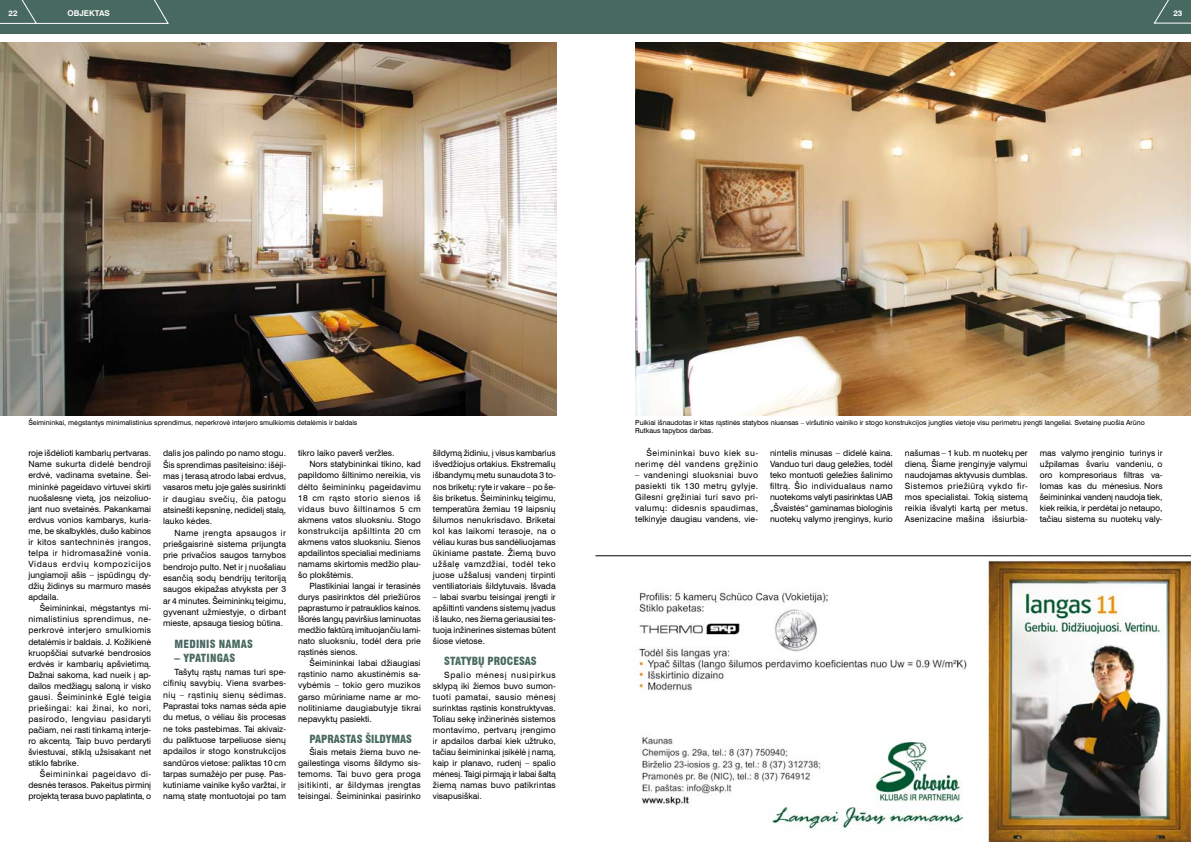
<style>
.page{position:relative;width:1191px;height:842px;background:#fff}
.page>*{position:absolute;margin:0;border:0;box-sizing:border-box;transform-origin:0 0}
.t1{font:11px "MC Swiss Heavy Cond Bold";color:#486960}
.t2{font:11px "MC Swiss Heavy Cond Bold";letter-spacing:.02em;color:#486960}
.t3{font:8.6px/11.1px "MC Swiss Roman";color:#000;text-align:justify}
.t4{font:8.6px/11px "MC Swiss Roman";letter-spacing:.05em;color:#000;text-align:right}
.t5{font:8.6px "MC Swiss Roman";letter-spacing:.025em;color:#000}
.t6{font:8.6px "MC Swiss Roman";letter-spacing:.045em;color:#000}
.t7{font:8.6px "MC Swiss Roman";letter-spacing:.02em;color:#000}
.t8{font:8.6px "MC Swiss Roman";letter-spacing:.04em;color:#000}
.t9{font:8px "MC Swiss Medium Bold";color:#fff}
.t10{font:7px/8px "MC Swiss Roman";color:#000}
</style>
<div class="page">
<div style="left:0;top:0;width:595px;height:33px;background:#486960"></div>
<svg style="left:0;top:0;width:169px;height:24px"></svg>
<div style="left:595px;top:0;width:596px;height:33px;background:#486960"></div>
<svg style="left:1153px;top:0;width:38px;height:24px"></svg>
<img style="left:0;top:43px;width:556px;height:372px">
<img style="left:635px;top:43px;width:556px;height:372px">
<img style="left:639px;top:560px;width:552px;height:282px">
<hr style="left:595px;top:556px;width:596px;height:1px;background:#000">
<p class="t9" style="left:9px;top:8px;width:11px">22</p>
<p class="t9" style="left:67px;top:8px;width:44px">OBJEKTAS</p>
<p class="t9" style="left:1173px;top:8px;width:11px">23</p>
<p class="t10" style="left:28px;top:418px;width:330px">Šeimininkai, mėgstantys minimalistinius sprendimus, neperkrovė interjero smulkiomis detalėmis ir baldais</p>
<p class="t10" style="left:635px;top:418px;width:511px">Puikiai išnaudotas ir kitas rąstinės statybos niuansas – viršutinio vainiko ir stogo konstrukcijos jungties vietoje visu perimetru įrengti langeliai. Svetainę puošia Arūno<br>Rutkaus tapybos darbas.</p>
<p class="t3" style="left:28px;top:448px;width:124px">roje išdėlioti kambarių pertvaras.<br>Name sukurta didelė bendroji erdvė, vadinama svetaine. Šei&shy;mininkė pageidavo virtuvei skirti nuošalesnę vietą, jos neizoliuo&shy;jant nuo svetainės. Pakankamai erdvus vonios kambarys, kuria&shy;me, be skalbyklės, dušo kabinos ir kitos santechninės įrangos, telpa ir hidromasažinė vonia.<br>Vidaus erdvių kompozicijos jungiamoji ašis – įspūdingų dy&shy;džių židinys su marmuro masės apdaila.</p>
<p class="t3" style="left:28px;top:603px;width:124px;text-indent:11px">Šeimininkai, mėgstantys mi&shy;nimalistinius sprendimus, ne&shy;perkrovė interjero smulkiomis detalėmis ir baldais. J. Kožikienė kruopščiai sutvarkė bendrosios erdvės ir kambarių apšvietimą.<br>Dažnai sakoma, kad nueik į ap&shy;dailos medžiagų saloną ir visko gausi. Šeimininkė Eglė teigia priešingai: kai žinai, ko nori, pasirodo, lengviau pasidaryti pačiam, nei rasti tinkamą interje&shy;ro akcentą. Taip buvo perdaryti šviestuvai, stiklą užsisakant net stiklo fabrike.</p>
<p class="t3" style="left:28px;top:769px;width:124px;text-indent:11px">Šeimininkai pageidavo di&shy;desnės terasos. Pakeitus pirminį projektą terasa buvo paplatinta, o</p>
<p class="t3" style="left:163px;top:448px;width:124px">dalis jos palindo po namo stogu.<br>Šis sprendimas pasiteisino: išėji&shy;mas į terasą atrodo labai erdvus, vasaros metu joje galės susirinkti ir daugiau svečių, čia patogu atsinešti kepsninę, nedidelį stalą, lauko kėdes.</p>
<p class="t3" style="left:163px;top:527px;width:124px;text-indent:11px">Name įrengta apsaugos ir priešgaisrinė sistema prijungta prie privačios saugos tarnybos bendrojo pulto. Net ir į nuošaliau esančią sodų bendrijų teritoriją saugos ekipažas atvyksta per 3 ar 4 minutes. Šeimininkų teigimu, gyvenant užmiestyje, o dirbant mieste, apsauga tiesiog būtina.</p>
<p class="t2" style="left:174px;top:637px;width:80px">MEDINIS NAMAS</p>
<p class="t2" style="left:174px;top:651px;width:62px">– YPATINGAS</p>
<p class="t3" style="left:163px;top:666px;width:124px;text-indent:11px">Tašytų rąstų namas turi spe&shy;cifinių savybių. Viena svarbes&shy;nių – rąstinių sienų sėdimas.<br>Paprastai toks namas sėda apie du metus, o vėliau šis procesas ne toks pastebimas. Tai akivaiz&shy;du paliktuose tarpeliuose sienų apdailos ir stogo konstrukcijos sandūros vietose: paliktas 10 cm tarpas sumažėjo per pusę. Pas&shy;kutiniame vainike kyšo varžtai, ir namą statę montuotojai po tam</p>
<p class="t3" style="left:298px;top:448px;width:98px">tikro laiko paverš veržles.</p>
<p class="t3" style="left:309px;top:459px;width:113px">Nors statybininkai tikino, kad</p>
<p class="t3" style="left:298px;top:470px;width:124px">papildomo šiltinimo nereikia, vis</p>
<p class="t5" style="left:298px;top:481px;width:124px">dėlto šeimininkų pageidavimu</p>
<p class="t4" style="left:298px;top:492px;width:124px">18 cm rąsto storio sienos iš</p>
<p class="t8" style="left:298px;top:503px;width:124px">vidaus buvo šiltinamos 5 cm</p>
<p class="t3" style="left:298px;top:514px;width:124px">akmens vatos sluoksniu. Stogo</p>
<p class="t6" style="left:298px;top:525px;width:124px">konstrukcija apšiltinta 20 cm</p>
<p class="t3" style="left:298px;top:536px;width:124px">akmens vatos sluoksniu. Sienos</p>
<p class="t3" style="left:298px;top:547px;width:124px">apdailintos specialiai mediniams</p>
<p class="t3" style="left:298px;top:558px;width:124px">namams skirtomis medžio plau-</p>
<p class="t3" style="left:298px;top:569px;width:57px">šo plokštėmis.</p>
<p class="t3" style="left:309px;top:580px;width:113px">Plastikiniai langai ir terasinės</p>
<p class="t3" style="left:298px;top:591px;width:124px">durys pasirinktos dėl priežiūros</p>
<p class="t3" style="left:298px;top:602px;width:124px">paprastumo ir patrauklios kainos.</p>
<p class="t3" style="left:298px;top:613px;width:124px">Išorės langų paviršius laminuotas</p>
<p class="t3" style="left:298px;top:624px;width:124px">medžio faktūrą imituojančiu lami-</p>
<p class="t3" style="left:298px;top:635px;width:124px">nato sluoksniu, todėl dera prie</p>
<p class="t3" style="left:298px;top:647px;width:61px">rąstinės sienos.</p>
<p class="t3" style="left:309px;top:658px;width:113px">Šeimininkai labai džiaugiasi</p>
<p class="t7" style="left:298px;top:669px;width:124px">rąstinio namo akustinėmis sa-</p>
<p class="t3" style="left:298px;top:680px;width:124px">vybėmis – tokio gero muzikos</p>
<p class="t3" style="left:298px;top:691px;width:124px">garso mūriniame name ar mo-</p>
<p class="t5" style="left:298px;top:702px;width:124px">nolitiniame daugiabutyje tikrai</p>
<p class="t3" style="left:298px;top:713px;width:75px">nepavyktų pasiekti.</p>
<p class="t1" style="left:309px;top:732px;width:104px">PAPRASTAS ŠILDYMAS</p>
<p class="t3" style="left:298px;top:747px;width:124px;text-indent:11px">Šiais metais žiema buvo ne&shy;gailestinga visoms šildymo sis&shy;temoms. Tai buvo gera proga įsitikinti, ar šildymas įrengtas teisingai. Šeimininkai pasirinko</p>
<p class="t3" style="left:433px;top:448px;width:124px">šildymą židiniu, į visus kambarius išvedžiojus ortakius. Ekstremalių išbandymų metu sunaudota 3 to&shy;nos briketų: ryte ir vakare – po še&shy;šis briketus. Šeimininkų teigimu, temperatūra žemiau 19 laipsnių šilumos nenukrisdavo. Briketai kol kas laikomi terasoje, na o vėliau kuras bus sandėliuojamas ūkiniame pastate. Žiemą buvo užšalę vamzdžiai, todėl teko juose užšalusį vandenį tirpinti ventiliatoriais šildytuvais. Išvada</p>
<p class="t3" style="left:433px;top:591px;width:124px">– labai svarbu teisingai įrengti ir apšiltinti vandens sistemų įvadus iš lauko, nes žiema geriausiai tes&shy;tuoja inžinerines sistemas būtent šiose vietose.</p>
<p class="t1" style="left:444px;top:655px;width:94px">STATYBŲ PROCESAS</p>
<p class="t3" style="left:433px;top:669px;width:124px;text-indent:11px">Spalio mėnesį nusipirkus sklypą iki žiemos buvo sumon&shy;tuoti pamatai, sausio mėnesį surinktas rąstinis konstruktyvas.<br>Toliau sekę inžinerinės sistemos montavimo, pertvarų įrengimo ir apdailos darbai kiek užtruko, tačiau šeimininkai įsikėlė į namą, kaip ir planavo, rudenį – spalio mėnesį. Taigi pirmąją ir labai šaltą žiemą namas buvo patikrintas visapusiškai.</p>
<p class="t4" style="left:635px;top:448px;width:124px">Šeimininkai buvo kiek su&shy;nerimę dėl vandens gręžinio</p>
<p class="t3" style="left:635px;top:470px;width:124px">– vandeningi sluoksniai buvo pasiekti tik 130 metrų gylyje.<br>Gilesni gręžiniai turi savo pri&shy;valumų: didesnis spaudimas, telkinyje daugiau vandens, vie-</p>
<p class="t3" style="left:770px;top:448px;width:124px">nintelis minusas – didelė kaina.<br>Vanduo turi daug geležies, todėl teko montuoti geležies šalinimo filtrą. Šio individualaus namo nuotekoms valyti pasirinktas UAB „Švaistės“ gaminamas biologinis nuotekų valymo įrenginys, kurio</p>
<p class="t3" style="left:905px;top:448px;width:124px">našumas – 1 kub. m nuotekų per dieną. Šiame įrenginyje valymui naudojamas aktyvusis dumblas.<br>Sistemos priežiūrą vykdo fir&shy;mos specialistai. Tokią sistemą reikia išvalyti kartą per metus.<br>Asenizacine mašina išsiurbia-</p>
<p class="t3" style="left:1039px;top:448px;width:124px">mas valymo įrenginio turinys ir užpilamas švariu vandeniu, o oro kompresoriaus filtras va&shy;lomas kas du mėnesius. Nors šeimininkai vandenį naudoja tiek, kiek reikia, ir perdėtai jo netaupo, tačiau sistema su nuotekų valy-</p>
</div>
